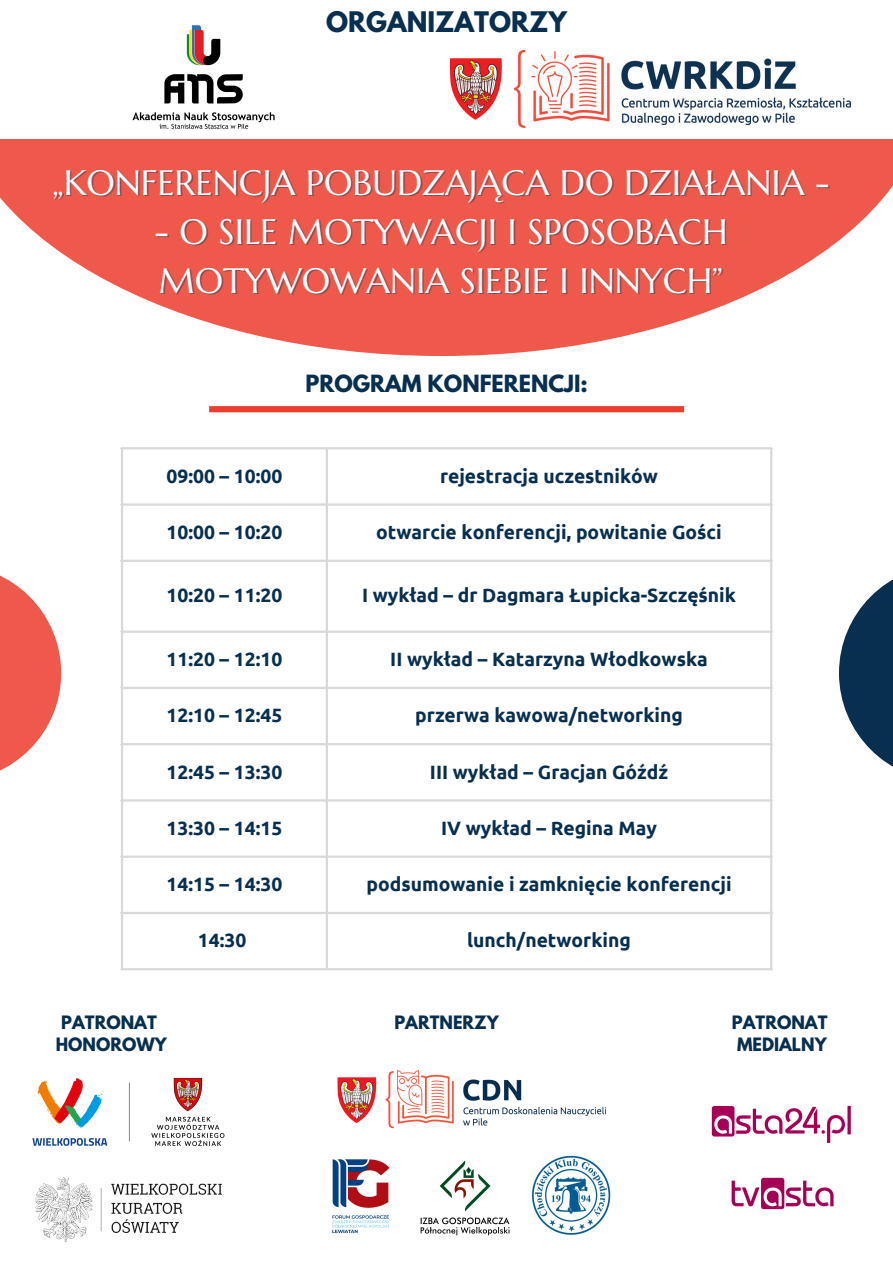
<style>
.page{position:relative;width:893px;height:1263px;background:#fff}
.page>*{position:absolute;margin:0;border:0;box-sizing:border-box;transform-origin:0 0}
.t1{font:35.25px "Marcellus";color:#fff}
.t2{font:700 25.12px "League Spartan";color:#082f4f}
.t3{font:700 21px "League Spartan";color:#082f4f}
.t4{font:700 19.27px "Ubuntu";color:#082f4f}
.t5{font:700 16.35px "League Spartan";color:#082f4f}
</style>
<div class="page">
<svg style="left:0;top:139px;width:893px;height:217px;fill:#ee594c"></svg>
<svg style="left:839px;top:579px;width:54px;height:188px;fill:#082f4f"></svg>
<svg style="left:0;top:575px;width:61px;height:196px;fill:#ee594c"></svg>
<img style="left:450px;top:51px;width:400px;height:76px">
<img style="left:132px;top:25px;width:143px;height:104px">
<hr style="left:121px;top:449px;width:2px;height:519px;background:#d9d9d9">
<hr style="left:326px;top:449px;width:2px;height:519px;background:#d9d9d9">
<hr style="left:770px;top:449px;width:2px;height:519px;background:#d9d9d9">
<hr style="left:121px;top:447px;width:651px;height:2px;background:#d9d9d9">
<hr style="left:121px;top:503px;width:651px;height:3px;background:#d9d9d9">
<hr style="left:121px;top:560px;width:651px;height:2px;background:#d9d9d9">
<hr style="left:121px;top:630px;width:651px;height:3px;background:#d9d9d9">
<hr style="left:121px;top:687px;width:651px;height:2px;background:#d9d9d9">
<hr style="left:121px;top:743px;width:651px;height:2px;background:#d9d9d9">
<hr style="left:121px;top:799px;width:651px;height:2px;background:#d9d9d9">
<hr style="left:121px;top:855px;width:651px;height:3px;background:#d9d9d9">
<hr style="left:121px;top:912px;width:651px;height:2px;background:#d9d9d9">
<hr style="left:121px;top:968px;width:651px;height:2px;background:#d9d9d9">
<div style="left:209px;top:406px;width:475px;height:6px;background:#ec3e2f"></div>
<img style="left:711px;top:1105px;width:140px;height:38px">
<img style="left:731px;top:1177px;width:103px;height:33px">
<img style="left:337px;top:1070px;width:269px;height:59px">
<img style="left:420px;top:1160px;width:90px;height:76px">
<img style="left:332px;top:1159px;width:57px;height:74px">
<img style="left:532px;top:1155px;width:79px;height:80px">
<img style="left:32px;top:1077px;width:193px;height:69px">
<img style="left:36px;top:1177px;width:185px;height:64px">
<h1 class="t2" style="left:326px;top:10px;width:242px">ORGANIZATORZY</h1>
<p class="t1" style="left:53px;top:160px;width:778px">„KONFERENCJA POBUDZAJĄCA DO DZIAŁANIA -</p>
<h2 class="t1" style="left:155px;top:209px;width:574px">- O SILE MOTYWACJI I SPOSOBACH</h2>
<p class="t1" style="left:159px;top:258px;width:566px">MOTYWOWANIA SIEBIE I INNYCH”</p>
<h3 class="t3" style="left:305px;top:373px;width:284px">PROGRAM KONFERENCJI:</h3>
<p class="t4" style="left:166px;top:465px;width:117px">09:00 – 10:00</p>
<p class="t4" style="left:440px;top:465px;width:219px">rejestracja uczestników</p>
<p class="t4" style="left:166px;top:521px;width:117px">10:00 – 10:20</p>
<p class="t4" style="left:376px;top:521px;width:347px">otwarcie konferencji, powitanie Gości</p>
<p class="t4" style="left:166px;top:584px;width:117px">10:20 – 11:20</p>
<p class="t4" style="left:362px;top:584px;width:375px">I wykład – dr Dagmara Łupicka-Szczęśnik</p>
<p class="t4" style="left:166px;top:648px;width:117px">11:20 – 12:10</p>
<p class="t4" style="left:390px;top:648px;width:319px">II wykład – Katarzyna Włodkowska</p>
<p class="t4" style="left:166px;top:704px;width:117px">12:10 – 12:45</p>
<p class="t4" style="left:415px;top:704px;width:269px">przerwa kawowa/networking</p>
<p class="t4" style="left:166px;top:760px;width:117px">12:45 – 13:30</p>
<p class="t4" style="left:430px;top:760px;width:240px">III wykład – Gracjan Góźdź</p>
<p class="t4" style="left:166px;top:817px;width:117px">13:30 – 14:15</p>
<p class="t4" style="left:441px;top:817px;width:217px">IV wykład – Regina May</p>
<p class="t4" style="left:166px;top:873px;width:117px">14:15 – 14:30</p>
<p class="t4" style="left:366px;top:873px;width:367px">podsumowanie i zamknięcie konferencji</p>
<p class="t4" style="left:198px;top:929px;width:50px">14:30</p>
<p class="t4" style="left:467px;top:929px;width:165px">lunch/networking</p>
<p class="t5" style="left:61px;top:1014px;width:97px">PATRONAT</p>
<p class="t5" style="left:56px;top:1036px;width:113px">HONOROWY</p>
<p class="t5" style="left:394px;top:1014px;width:106px">PARTNERZY</p>
<p class="t5" style="left:732px;top:1014px;width:97px">PATRONAT</p>
<p class="t5" style="left:737px;top:1036px;width:91px">MEDIALNY</p>
</div>
